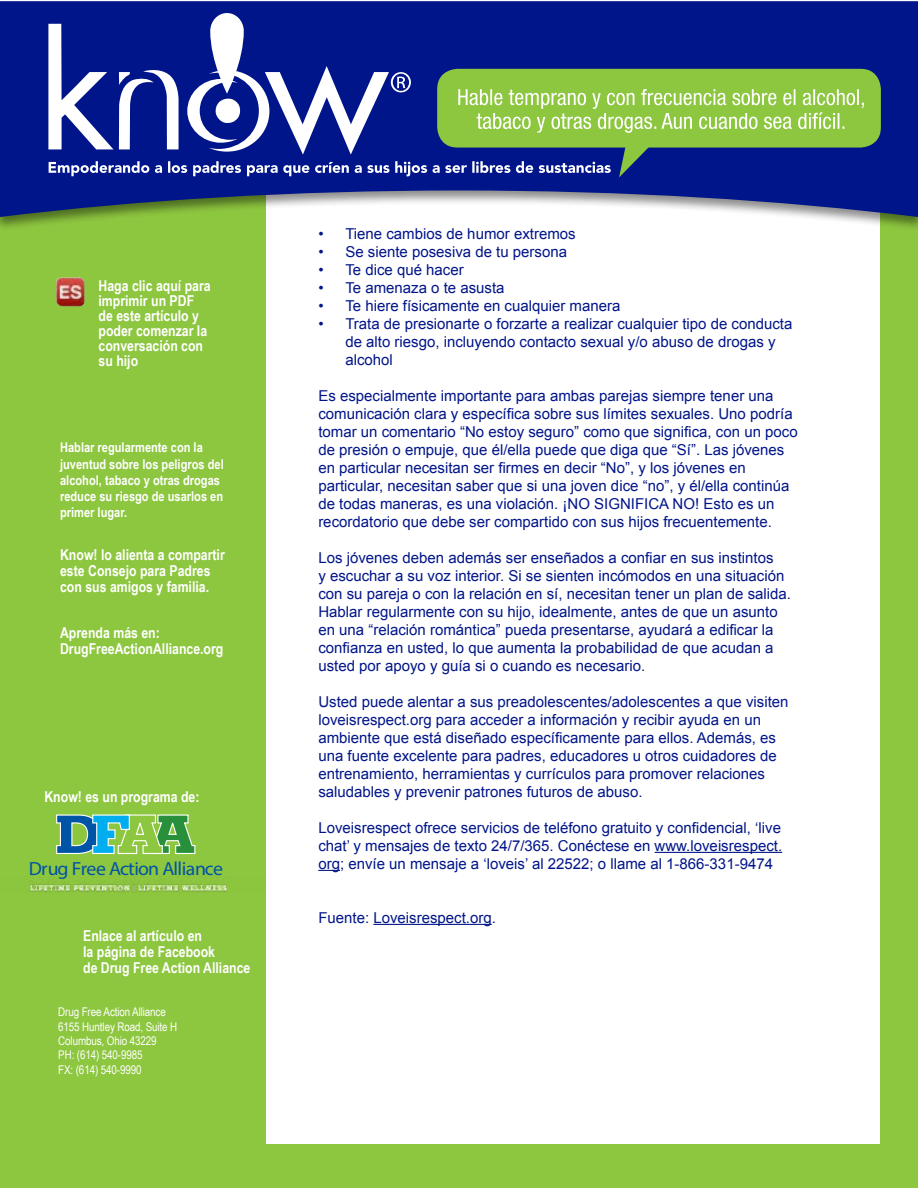
<style>
.page{position:relative;width:918px;height:1188px;background:#fff}
.page>*{position:absolute;margin:0;border:0;box-sizing:border-box;transform-origin:0 0}
.t1{font:19.05px "Museo Slab 300";letter-spacing:-.035em;color:#0054a6;scale:1.04 1}
.t2{font:15px/18px "Arial";color:#001589}
.t3{font:700 15px/16.2px "Arial Narrow";color:#fff}
.t4{font:700 13.5px/16.2px "Arial Narrow";color:#fff}
.t5{font:12px/14.4px "Arial Narrow";letter-spacing:-.01em;color:#fff}
</style>
<div class="page">
<div style="left:258px;top:117px;width:660px;height:1071px;background:#8dc63f"></div>
<div style="left:266px;top:155px;width:614px;height:989px;background:#fff"></div>
<div style="left:0;top:117px;width:262px;height:1071px;background:#8dc63f"></div>
<div style="left:0;top:0;width:918px;height:231px;background:#000;opacity:.45"></div>
<svg style="left:0;top:1px;width:918px;height:216px;background:#334595"></svg>
<svg style="left:56px;top:814px;width:140px;height:41px"></svg>
<img style="left:29px;top:876px;width:198px;height:16px">
<img style="left:56px;top:277px;width:29px;height:30px">
<div style="left:437px;top:69px;width:444px;height:79px;background:#8dc63f;border-radius:20px"></div>
<svg style="left:48px;top:13px;width:816px;height:164px"></svg>
<hr style="left:655px;top:852px;width:127px;height:1px;background:#001589">
<svg style="left:318px;top:870px;width:22px;height:1px"></svg>
<hr style="left:373px;top:924px;width:119px;height:1px;background:#001589">
<p class="t3" style="left:99px;top:277px;width:114px;line-height:15px">Haga clic aquí para imprimir un PDF de este artículo y poder comenzar la conversación con su hijo</p>
<p class="t4" style="left:60px;top:439px;width:165px">Hablar regularmente con la juventud sobre los peligros del alcohol, tabaco y otras drogas reduce su riesgo de usarlos en primer lugar.</p>
<p class="t3" style="left:60px;top:546px;width:166px">Know! lo alienta a compartir este Consejo para Padres con sus amigos y familia.</p>
<p class="t3" style="left:60px;top:624px;width:165px">Aprenda más en:<br>DrugFreeActionAlliance.org</p>
<p class="t3" style="left:44px;top:788px;width:157px">Know! es un programa de:</p>
<p class="t1" style="left:29px;top:857px;width:188px">Drug Free Action Alliance</p>
<p class="t3" style="left:83px;top:927px;width:169px">Enlace al artículo en<br>la página de Facebook<br>de Drug Free Action Alliance</p>
<p class="t5" style="left:58px;top:1004px;width:120px">Drug Free Action Alliance<br>6155 Huntley Road, Suite H<br>Columbus, Ohio 43229<br>PH: (614) 540-9985<br>FX: (614) 540-9990</p>
<p class="t2" style="left:318px;top:225px;width:259px">• Tiene cambios de humor extremos</p>
<p class="t2" style="left:318px;top:243px;width:250px">• Se siente posesiva de tu persona</p>
<p class="t2" style="left:318px;top:261px;width:147px">• Te dice qué hacer</p>
<p class="t2" style="left:318px;top:279px;width:188px">• Te amenaza o te asusta</p>
<p class="t2" style="left:318px;top:297px;width:304px">• Te hiere físicamente en cualquier manera</p>
<p class="t2" style="left:345px;top:315px;width:449px;text-indent:-27px">• Trata de presionarte o forzarte a realizar cualquier tipo de conducta de alto riesgo, incluyendo contacto sexual y/o abuso de drogas y alcohol</p>
<p class="t2" style="left:318px;top:387px;width:481px">Es especialmente importante para ambas parejas siempre tener una comunicación clara y específica sobre sus límites sexuales. Uno podría tomar un comentario “No estoy seguro” como que significa, con un poco de presión o empuje, que él/ella puede que diga que “Sí”. Las jóvenes en particular necesitan ser firmes en decir “No”, y los jóvenes en particular, necesitan saber que si una joven dice “no”, y él/ella continúa de todas maneras, es una violación. ¡NO SIGNIFICA NO! Esto es un recordatorio que debe ser compartido con sus hijos frecuentemente.</p>
<p class="t2" style="left:318px;top:549px;width:474px">Los jóvenes deben además ser enseñados a confiar en sus instintos<br>y escuchar a su voz interior. Si se sienten incómodos en una situación con su pareja o con la relación en sí, necesitan tener un plan de salida.<br>Hablar regularmente con su hijo, idealmente, antes de que un asunto en una “relación romántica” pueda presentarse, ayudará a edificar la confianza en usted, lo que aumenta la probabilidad de que acudan a usted por apoyo y guía si o cuando es necesario.</p>
<p class="t2" style="left:318px;top:693px;width:472px">Usted puede alentar a sus preadolescentes/adolescentes a que visiten loveisrespect.org para acceder a información y recibir ayuda en un ambiente que está diseñado específicamente para ellos. Además, es una fuente excelente para padres, educadores u otros cuidadores de entrenamiento, herramientas y currículos para promover relaciones saludables y prevenir patrones futuros de abuso.</p>
<p class="t2" style="left:318px;top:819px;width:465px;text-align:justify">Loveisrespect ofrece servicios de teléfono gratuito y confidencial, ‘live chat’ y mensajes de texto 24/7/365. Conéctese en www.loveisrespect. org; envíe un mensaje a ‘loveis’ al 22522; o llame al 1-866-331-9474</p>
<p class="t2" style="left:318px;top:909px;width:179px">Fuente: Loveisrespect.org.</p>
</div>
